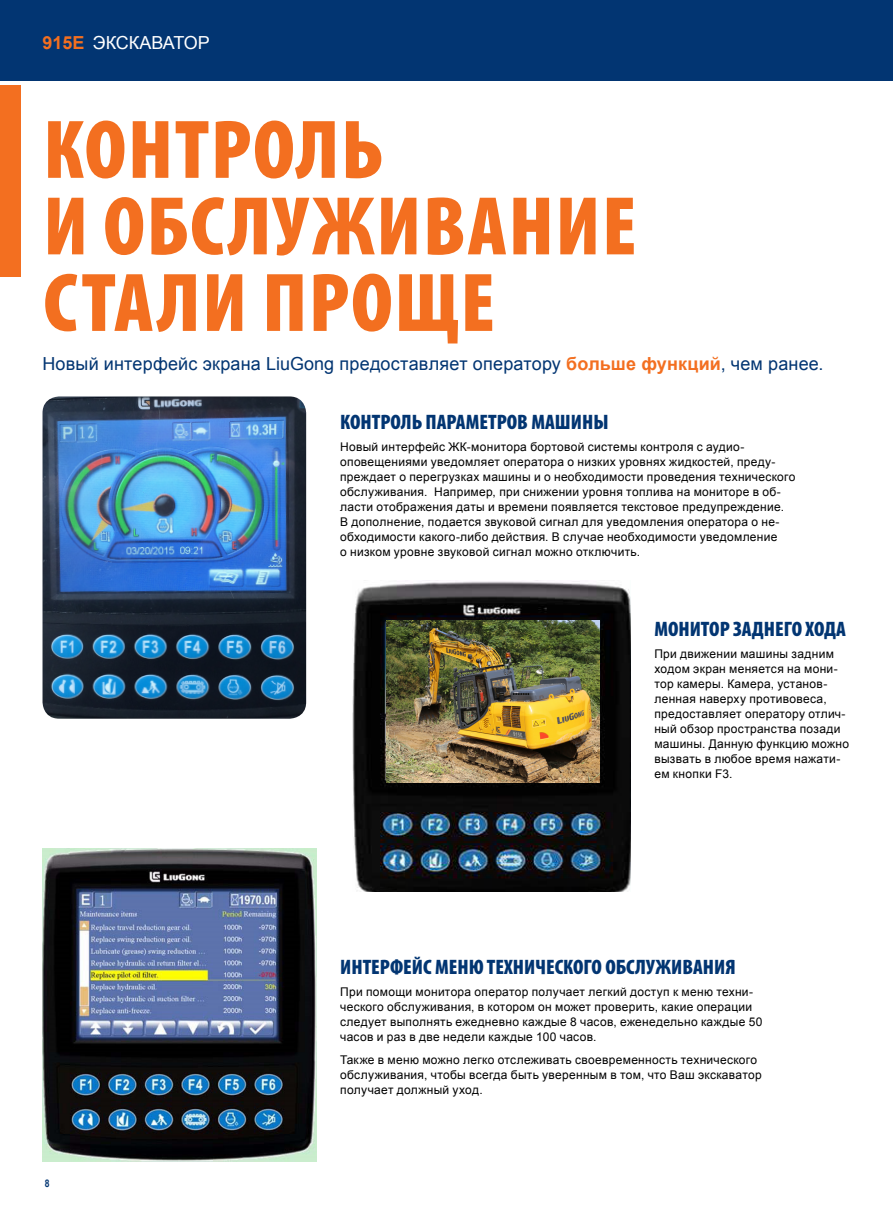
<style>
.page{position:relative;width:893px;height:1212px;background:#fff}
.page>*{position:absolute;margin:0;border:0;box-sizing:border-box;transform-origin:0 0}
.t1{font:900 condensed 84px/76.5px "Myriad Pro";letter-spacing:.02em;color:#f36f20}
.t2{font:900 condensed 21px "Myriad Pro";color:#023572}
.t3{font:18px "Arial";letter-spacing:.01em;color:#023572}
.t4{font:18px "Arial";color:#fff}
.t5{font:12px/15px "Arial";letter-spacing:.025em;color:#000}
.t6{font:700 10.5px "Arial Narrow";color:#023572}
.s1{font-weight:700;color:#f36f20}
</style>
<div class="page">
<div style="left:0;top:0;width:893px;height:81px;background:#023572"></div>
<div style="left:0;top:85px;width:21px;height:191px;background:#f36f20"></div>
<img style="left:43px;top:849px;width:274px;height:313px">
<img style="left:353px;top:580px;width:277px;height:311px">
<img style="left:43px;top:396px;width:263px;height:323px">
<img style="left:387px;top:620px;width:213px;height:163px">
<h3 class="t4" style="left:43px;top:31px;width:169px"><span class="s1">915E</span> ЭКСКАВАТОР</h3>
<h1 class="t1" style="left:43px;top:109px;width:595px">КОНТРОЛЬ<br>И ОБСЛУЖИВАНИЕ<br>СТАЛИ ПРОЩЕ</h1>
<h3 class="t3" style="left:43px;top:352px;width:783px">Новый интерфейс экрана LiuGong предоставляет оператору <span class="s1">больше функций</span>, чем ранее.</h3>
<h2 class="t2" style="left:340px;top:409px;width:270px">КОНТРОЛЬ ПАРАМЕТРОВ МАШИНЫ</h2>
<p class="t5" style="left:340px;top:440px;width:457px">Новый интерфейс ЖК-монитора бортовой системы контроля с аудио&shy;оповещениями уведомляет оператора о низких уровнях жидкостей, преду&shy;преждает о перегрузках машины и о необходимости проведения технического обслуживания. Например, при снижении уровня топлива на мониторе в об&shy;ласти отображения даты и времени появляется текстовое предупреждение.<br>В дополнение, подается звуковой сигнал для уведомления оператора о не&shy;обходимости какого-либо действия. В случае необходимости уведомление<br>о низком уровне звуковой сигнал можно отключить.</p>
<h2 class="t2" style="left:654px;top:616px;width:193px">МОНИТОР ЗАДНЕГО ХОДА</h2>
<p class="t5" style="left:654px;top:647px;width:196px">При движении машины задним ходом экран меняется на мони&shy;тор камеры. Камера, установ&shy;ленная наверху противовеса, предоставляет оператору отлич&shy;ный обзор пространства позади машины. Данную функцию можно вызвать в любое время нажати&shy;ем кнопки F3.</p>
<p class="t6" style="left:45px;top:1175px;width:6px">8</p>
<h2 class="t2" style="left:340px;top:953px;width:397px">ИНТЕРФЕЙС МЕНЮ ТЕХНИЧЕСКОГО ОБСЛУЖИВАНИЯ</h2>
<p class="t5" style="left:340px;top:984px;width:424px">При помощи монитора оператор получает легкий доступ к меню техни&shy;ческого обслуживания, в котором он может проверить, какие операции следует выполнять ежедневно каждые 8 часов, еженедельно каждые 50 часов и раз в две недели каждые 100 часов.</p>
<p class="t5" style="left:340px;top:1053px;width:423px">Также в меню можно легко отслеживать своевременность технического обслуживания, чтобы всегда быть уверенным в том, что Ваш экскаватор получает должный уход.</p>
</div>
